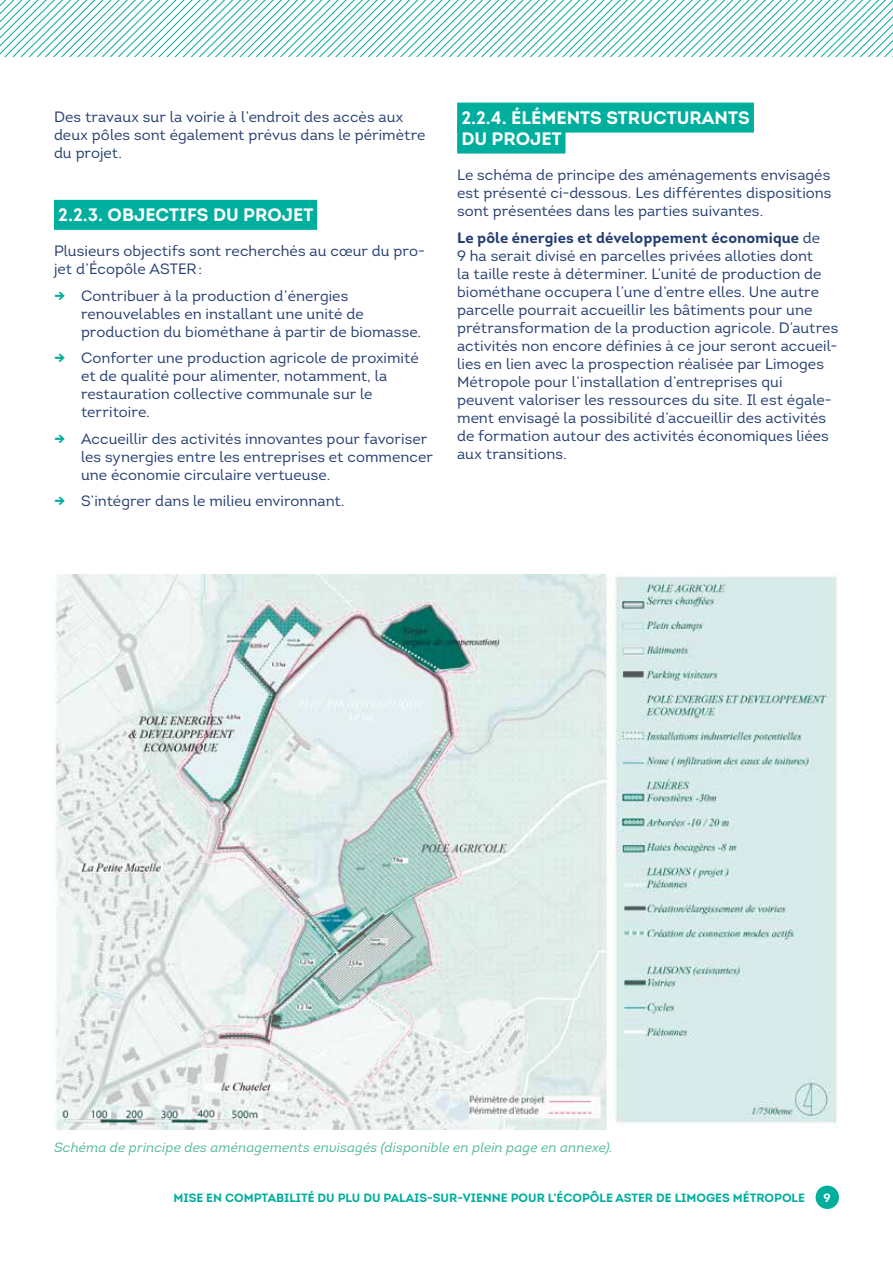
<style>
.page{position:relative;width:893px;height:1263px;background:#fff}
.page>*{position:absolute;margin:0;border:0;box-sizing:border-box;transform-origin:0 0}
.t1{font:18px/21px "Intro Bold Caps";color:#fff}
.t2{font:15px/18px "Intro";letter-spacing:.005em;color:#243d70}
.t3{font:italic 13.5px "Intro";letter-spacing:.01em;color:#53b897}
.t4{font:12px "Intro Bold Caps";color:#00ae9e}
.t5{font:12px "Intro Bold Caps";color:#fff}
.s1{font-weight:700;color:#00ae9e}
.s2{font-weight:700}
</style>
<div class="page">
<svg style="left:0;top:0;width:893px;height:57px"></svg>
<div style="left:816px;top:1185px;width:23px;height:24px;background:#00ae9e;border-radius:50%"></div>
<div style="left:54px;top:200px;width:263px;height:30px;background:#00ae9e"></div>
<div style="left:457px;top:103px;width:297px;height:30px;background:#00ae9e"></div>
<div style="left:457px;top:124px;width:108px;height:30px;background:#00ae9e"></div>
<img style="left:54px;top:574px;width:783px;height:555px">
<p class="t2" style="left:54px;top:107px;width:373px">Des travaux sur la voirie à l’endroit des accès aux deux pôles sont également prévus dans le périmètre du projet.</p>
<p class="t1" style="left:58px;top:204px;width:257px">2.2.3. OBJECTIFS DU PROJET</p>
<p class="t2" style="left:54px;top:242px;width:372px">Plusieurs objectifs sont recherchés au cœur du pro&shy;jet d’Écopôle ASTER:</p>
<p class="t2" style="left:81px;top:287px;width:342px;text-indent:-27px"><span class="s1">→</span> Contribuer à la production d’énergies renouvelables en installant une unité de production du biométhane à partir de biomasse.</p>
<p class="t2" style="left:81px;top:349px;width:339px;text-indent:-27px"><span class="s1">→</span> Conforter une production agricole de proximité et de qualité pour alimenter, notamment, la restauration collective communale sur le territoire.</p>
<p class="t2" style="left:81px;top:430px;width:353px;text-indent:-27px"><span class="s1">→</span> Accueillir des activités innovantes pour favoriser les synergies entre les entreprises et commencer une économie circulaire vertueuse.</p>
<p class="t2" style="left:54px;top:492px;width:292px"><span class="s1">→</span> S’intégrer dans le milieu environnant.</p>
<p class="t1" style="left:461px;top:107px;width:290px">2.2.4. ÉLÉMENTS STRUCTURANTS<br>DU PROJET</p>
<p class="t2" style="left:457px;top:166px;width:376px;text-align:justify">Le schéma de principe des aménagements envisagés est présenté ci-dessous. Les différentes dispositions sont présentées dans les parties suivantes.</p>
<p class="t2" style="left:457px;top:228px;width:383px"><span class="s2">Le pôle énergies et développement économique</span> de<br>9 ha serait divisé en parcelles privées alloties dont<br>la taille reste à déterminer. L’unité de production de biométhane occupera l’une d’entre elles. Une autre parcelle pourrait accueillir les bâtiments pour une prétransformation de la production agricole. D’autres activités non encore définies à ce jour seront accueil&shy;lies en lien avec la prospection réalisée par Limoges Métropole pour l’installation d’entreprises qui peuvent valoriser les ressources du site. Il est égale&shy;ment envisagé la possibilité d’accueillir des activités de formation autour des activités économiques liées aux transitions.</p>
<p class="t3" style="left:54px;top:1139px;width:560px">Schéma de principe des aménagements envisagés (disponible en plein page en annexe).</p>
<p class="t4" style="left:173px;top:1190px;width:633px">MISE EN COMPTABILITÉ DU PLU DU PALAIS-SUR-VIENNE POUR L’ÉCOPÔLE ASTER DE LIMOGES MÉTROPOLE</p>
<p class="t5" style="left:824px;top:1190px;width:9px">9</p>
</div>
